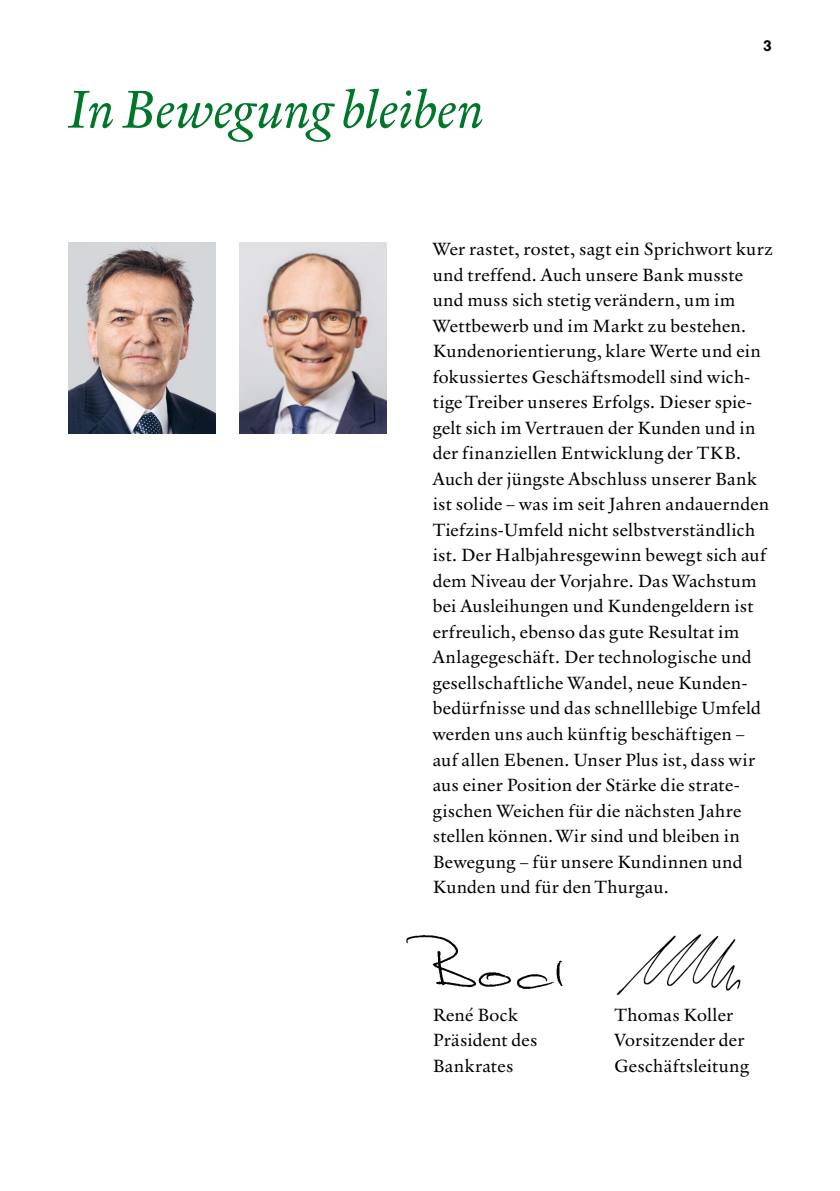
<style>
.page{position:relative;width:840px;height:1191px;background:#fff}
.page>*{position:absolute;margin:0;border:0;box-sizing:border-box;transform-origin:0 0}
.t1{font:italic 54px "Verdigris MVB Pro Text";letter-spacing:-.01em;color:#00762b}
.t2{font:18px/25.6px "Verdigris MVB Pro Text";letter-spacing:.015em;color:#000}
.t3{font:600 15px "Futura BQ";color:#000}
</style>
<div class="page">
<img style="left:68px;top:242px;width:147px;height:192px">
<img style="left:239px;top:242px;width:147px;height:192px">
<img style="left:406px;top:935px;width:157px;height:54px">
<img style="left:616px;top:934px;width:123px;height:62px">
<h1 class="t1" style="left:68px;top:73px;width:417px">In Bewegung bleiben</h1>
<p class="t3" style="left:762px;top:37px;width:10px">3</p>
<p class="t2" style="left:432px;top:236px;width:341px">Wer rastet, rostet, sagt ein Sprichwort kurz und treffend. Auch unsere Bank musste und muss sich stetig verändern, um im Wettbewerb und im Markt zu bestehen.<br>Kundenorientierung, klare Werte und ein fokussiertes Geschäftsmodell sind wich&shy;tige Treiber unseres Erfolgs. Dieser spie&shy;gelt sich im Vertrauen der Kunden und in der finanziellen Entwicklung der TKB.<br>Auch der jüngste Abschluss unserer Bank ist solide – was im seit Jahren andauernden Tiefzins-Umfeld nicht selbstverständlich ist. Der Halbjahresgewinn bewegt sich auf dem Niveau der Vorjahre. Das Wachstum bei Ausleihungen und Kundengeldern ist erfreulich, ebenso das gute Resultat im Anlagegeschäft. Der technologische und gesellschaftliche Wandel, neue Kunden&shy;bedürfnisse und das schnelllebige Umfeld werden uns auch künftig beschäftigen – auf allen Ebenen. Unser Plus ist, dass wir aus einer Position der Stärke die strate&shy;gischen Weichen für die nächsten Jahre stellen können. Wir sind und bleiben in Bewegung – für unsere Kundinnen und Kunden und für den Thurgau.</p>
<p class="t2" style="left:432px;top:1001px;width:86px">René Bock</p>
<p class="t2" style="left:614px;top:1001px;width:120px">Thomas Koller</p>
<p class="t2" style="left:432px;top:1026px;width:106px">Präsident des</p>
<p class="t2" style="left:614px;top:1026px;width:131px">Vorsitzender der</p>
<p class="t2" style="left:432px;top:1052px;width:82px">Bankrates</p>
<p class="t2" style="left:614px;top:1052px;width:136px">Geschäftsleitung</p>
</div>
